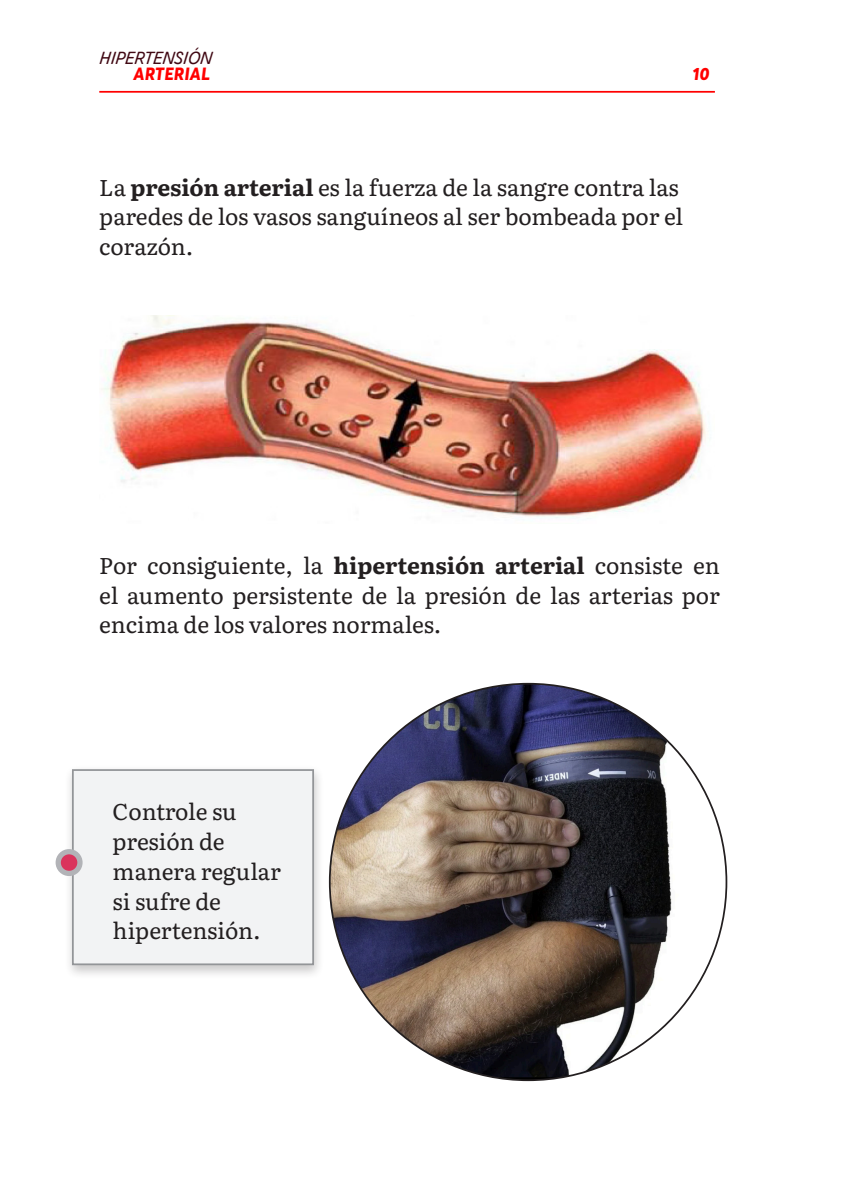
<style>
.page{position:relative;width:844px;height:1191px;background:#fff}
.page>*{position:absolute;margin:0;border:0;box-sizing:border-box;transform-origin:0 0}
.principio{font:22.75px/29.8px "Literata";letter-spacing:-.005em;color:#231f20}
.t1{font:17.5px "Zing Script Rust SB Demo Base";letter-spacing:-.03em;color:#410914}
.t2{font:italic 800 17.5px "Averta Demo PE";color:#f00}
.s1{font-weight:700}
</style>
<div class="page">
<hr style="left:99px;top:91px;width:615px;height:2px;background:#f00">
<div style="left:64px;top:764px;width:261px;height:215px;background:#231f20;opacity:.25"></div>
<div style="left:72px;top:769px;width:242px;height:196px;background:#f2f3f4;border:2px solid #939598"></div>
<img style="left:101px;top:315px;width:605px;height:203px">
<img style="left:330px;top:683px;width:396px;height:394px">
<svg style="left:58px;top:851px;width:22px;height:22px"></svg>
<div style="left:56px;top:849px;width:27px;height:27px;border:5px solid #b2b3b7;border-radius:50%"></div>
<p class="t1" style="left:99px;top:47px;width:115px">HIPERTENSIÓN</p>
<p class="t2" style="left:133px;top:61px;width:78px">ARTERIAL</p>
<p class="t2" style="left:692px;top:61px;width:19px">10</p>
<p class="principio" style="left:99px;top:171px;width:585px">La <span class="s1">presión arterial</span> es la fuerza de la sangre contra las paredes de los vasos sanguíneos al ser bombeada por el corazón.</p>
<p class="principio" style="left:99px;top:549px;width:622px;text-align:justify">Por consiguiente, la <span class="s1">hipertensión arterial</span> consiste en el aumento persistente de la presión de las arterias por encima de los valores normales.</p>
<p class="principio" style="left:113px;top:795px;width:170px">Controle su presión de manera regular si sufre de hipertensión.</p>
</div>
